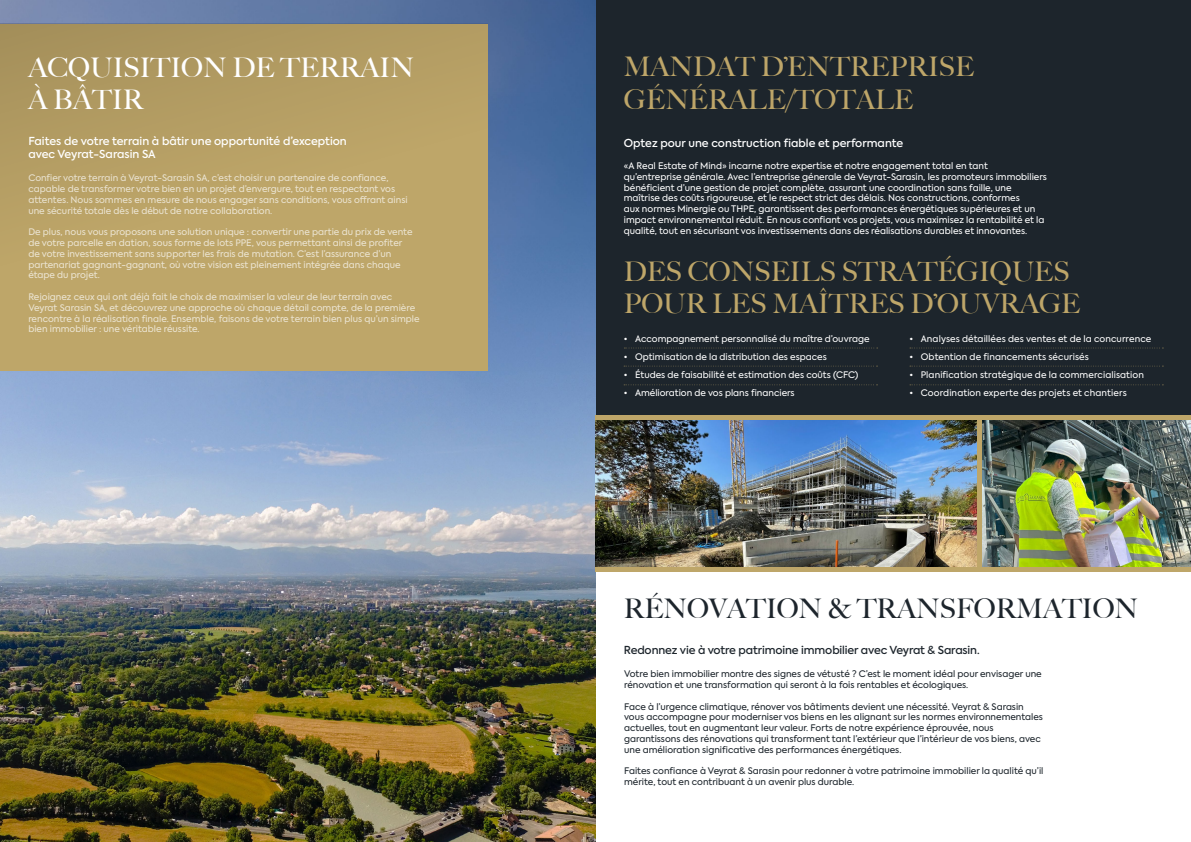
<style>
.page{position:relative;width:1191px;height:842px;background:#1d252c}
.page>*{position:absolute;margin:0;border:0;box-sizing:border-box;transform-origin:0 0}
.t1{font:500 27px/32.4px "Big Caslon";color:#bea669}
.t2{font:500 27px/32.4px "Big Caslon";color:#fff}
.t3{font:500 27px "Big Caslon";color:#1d252c}
.t4{font:500 11px/13.2px "Axiforma";color:#fff}
.t5{font:500 11px "Axiforma";letter-spacing:-.01em;color:#1d252c}
.t6{font:9px/10.8px "Axiforma";color:#fff}
.t7{font:9px/10.8px "Axiforma";color:#1d252c}
</style>
<div class="page">
<div style="left:595px;top:420px;width:596px;height:422px;background:#fff"></div>
<img style="left:0;top:0;width:595px;height:842px">
<div style="left:0;top:24px;width:488px;height:341px;background:linear-gradient(to right,#b59e64,#bda568)"></div>
<svg style="left:624px;top:348px;width:253px;height:1px"></svg>
<svg style="left:910px;top:348px;width:253px;height:1px"></svg>
<svg style="left:910px;top:366px;width:253px;height:1px"></svg>
<svg style="left:624px;top:366px;width:253px;height:1px"></svg>
<svg style="left:910px;top:384px;width:253px;height:1px"></svg>
<svg style="left:624px;top:384px;width:253px;height:1px"></svg>
<img style="left:595px;top:420px;width:382px;height:147px">
<img style="left:981px;top:420px;width:210px;height:147px">
<hr style="left:595px;top:416px;width:596px;height:4px;background:#bea669">
<hr style="left:977px;top:416px;width:4px;height:156px;background:#bea669">
<div style="left:595px;top:567px;width:596px;height:5px;background:#bea669"></div>
<h1 class="t2" style="left:28px;top:50px;width:387px">ACQUISITION DE TERRAIN<br>À BÂTIR</h1>
<p class="t4" style="left:28px;top:134px;width:320px">Faites de votre terrain à bâtir une opportunité d’exception avec Veyrat-Sarasin SA</p>
<p class="t6" style="left:28px;top:173px;width:381px">Confier votre terrain à Veyrat-Sarasin SA, c’est choisir un partenaire de confiance, capable de transformer votre bien en un projet d’envergure, tout en respectant vos attentes. Nous sommes en mesure de nous engager sans conditions, vous offrant ainsi une sécurité totale dès le début de notre collaboration.</p>
<p class="t6" style="left:28px;top:227px;width:386px">De plus, nous vous proposons une solution unique : convertir une partie du prix de vente de votre parcelle en dation, sous forme de lots PPE, vous permettant ainsi de profiter de votre investissement sans supporter les frais de mutation. C’est l’assurance d’un partenariat gagnant-gagnant, où votre vision est pleinement intégrée dans chaque étape du projet.</p>
<p class="t6" style="left:28px;top:291px;width:393px">Rejoignez ceux qui ont déjà fait le choix de maximiser la valeur de leur terrain avec Veyrat Sarasin SA, et découvrez une approche où chaque détail compte, de la première rencontre à la réalisation finale. Ensemble, faisons de votre terrain bien plus qu’un simple bien immobilier : une véritable réussite.</p>
<h1 class="t1" style="left:624px;top:50px;width:352px">MANDAT D’ENTREPRISE<br>GÉNÉRALE/TOTALE</h1>
<p class="t4" style="left:624px;top:136px;width:281px">Optez pour une construction fiable et performante</p>
<p class="t6" style="left:624px;top:160px;width:424px">«A Real Estate of Mind» incarne notre expertise et notre engagement total en tant qu’entreprise générale. Avec l’entreprise génerale de Veyrat-Sarasin, les promoteurs immobiliers bénéficient d’une gestion de projet complète, assurant une coordination sans faille, une maîtrise des coûts rigoureuse, et le respect strict des délais. Nos constructions, conformes<br>aux normes Minergie ou THPE, garantissent des performances énergétiques supérieures et un impact environnemental réduit. En nous confiant vos projets, vous maximisez la rentabilité et la qualité, tout en sécurisant vos investissements dans des réalisations durables et innovantes.</p>
<h1 class="t1" style="left:623px;top:254px;width:458px">DES CONSEILS STRATÉGIQUES<br>POUR LES MAÎTRES D’OUVRAGE</h1>
<p class="t6" style="left:624px;top:333px;width:247px">• Accompagnement personnalisé du maître d’ouvrage</p>
<p class="t6" style="left:624px;top:351px;width:204px">• Optimisation de la distribution des espaces</p>
<p class="t6" style="left:624px;top:369px;width:236px">• Études de faisabilité et estimation des coûts (CFC)</p>
<p class="t6" style="left:624px;top:387px;width:172px">• Amélioration de vos plans financiers</p>
<p class="t6" style="left:909px;top:333px;width:243px">• Analyses détaillées des ventes et de la concurrence</p>
<p class="t6" style="left:909px;top:351px;width:181px">• Obtention de financements sécurisés</p>
<p class="t6" style="left:909px;top:369px;width:236px">• Planification stratégique de la commercialisation</p>
<p class="t6" style="left:909px;top:387px;width:219px">• Coordination experte des projets et chantiers</p>
<h1 class="t3" style="left:624px;top:587px;width:516px">RÉNOVATION &amp; TRANSFORMATION</h1>
<p class="t5" style="left:624px;top:643px;width:357px">Redonnez vie à votre patrimoine immobilier avec Veyrat &amp; Sarasin.</p>
<p class="t7" style="left:624px;top:669px;width:419px">Votre bien immobilier montre des signes de vétusté ? C’est le moment idéal pour envisager une rénovation et une transformation qui seront à la fois rentables et écologiques.</p>
<p class="t7" style="left:624px;top:701px;width:420px">Face à l’urgence climatique, rénover vos bâtiments devient une nécessité. Veyrat &amp; Sarasin vous accompagne pour moderniser vos biens en les alignant sur les normes environnementales actuelles, tout en augmentant leur valeur. Forts de notre expérience éprouvée, nous garantissons des rénovations qui transforment tant l’extérieur que l’intérieur de vos biens, avec une amélioration significative des performances énergétiques.</p>
<p class="t7" style="left:624px;top:766px;width:421px">Faites confiance à Veyrat &amp; Sarasin pour redonner à votre patrimoine immobilier la qualité qu’il mérite, tout en contribuant à un avenir plus durable.</p>
</div>
